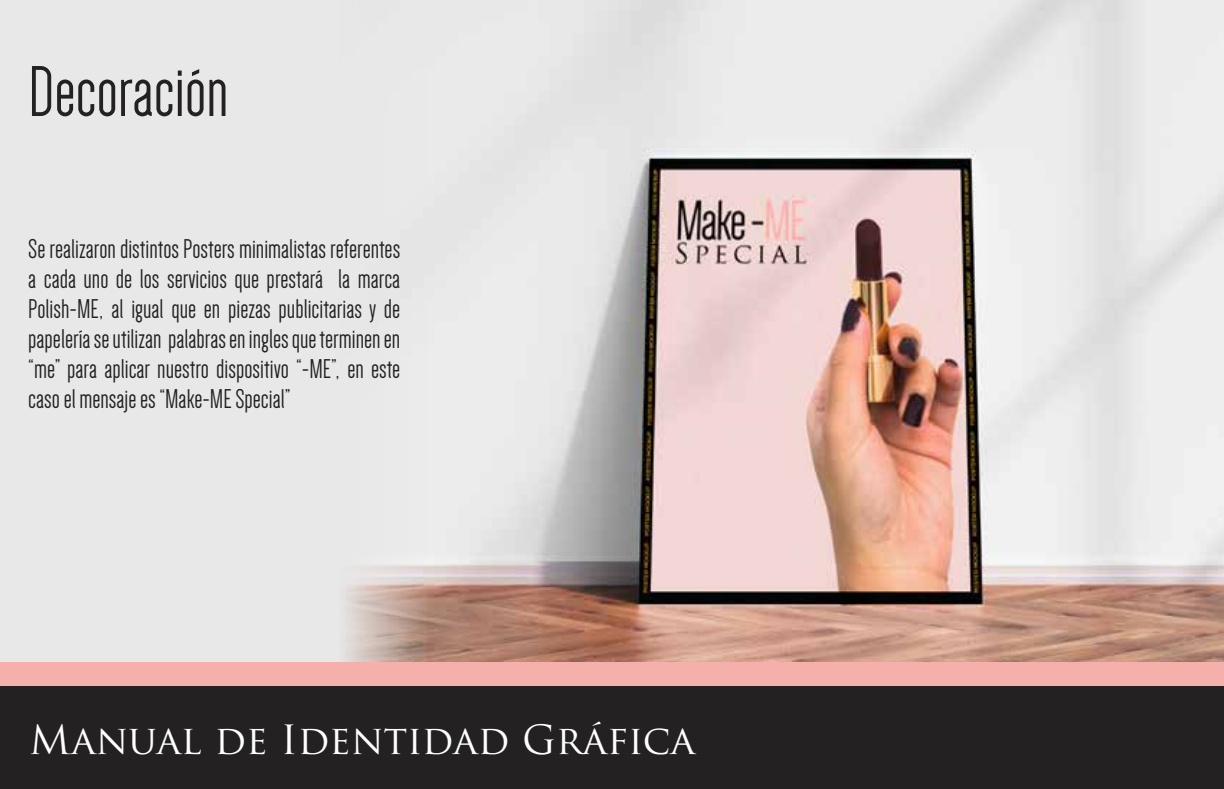
<style>
.page{position:relative;width:1224px;height:789px;background:#fff}
.page>*{position:absolute;margin:0;border:0;box-sizing:border-box;transform-origin:0 0}
.t1{font:74px "Dense";color:#232121}
.t2{font:39.2px "Trajan Pro";color:#fff}
.t3{font:28px/30px "Dense";color:#232121;text-align:justify}
</style>
<div class="page">
<img style="left:426px;top:0;width:798px;height:662px">
<div style="left:0;top:0;width:426px;height:662px;background:#e8e8e8"></div>
<div style="left:0;top:662px;width:1224px;height:103px;background:#f6b0ab"></div>
<div style="left:0;top:686px;width:1224px;height:103px;background:#232121"></div>
<h1 class="t1" style="left:28px;top:55px;width:202px">Decoración</h1>
<p class="t3" style="left:28px;top:234px;width:374px">Se realizaron distintos Posters minimalistas referentes a cada uno de los servicios que prestará la marca Polish-ME, al igual que en piezas publicitarias y de papelería se utilizan palabras en ingles que terminen en “me” para aplicar nuestro dispositivo “-ME”, en este caso el mensaje es “Make-ME Special”</p>
<h2 class="t2" style="left:29px;top:714px;width:667px">Manual de Identidad Gráfica</h2>
</div>
